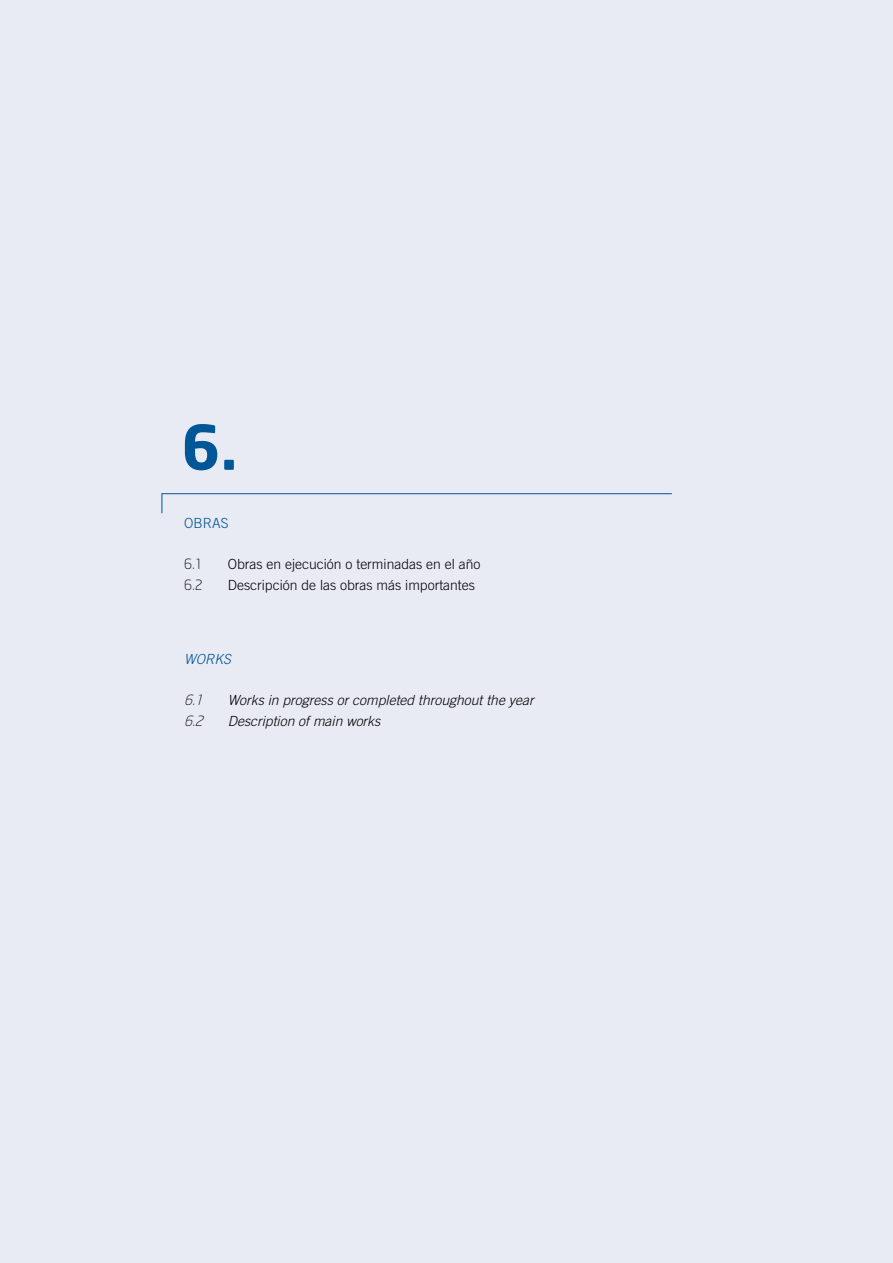
<style>
.page{position:relative;width:893px;height:1263px;background:#e8ebf4}
.page>*{position:absolute;margin:0;border:0;box-sizing:border-box;transform-origin:0 0}
.t1{font:700 60.9px "Neo Sans";color:#005696}
.t2{font:300 13.95px/20.7px "Trade Gothic LT Std";color:#000}
.t3{font:italic 300 13.95px "Trade Gothic LT Std";color:#000}
.t4{font:italic 300 13.95px "Neo Sans";color:#000}
.t5{font:300 13.95px "Trade Gothic LT Std";color:#005696}
.t6{font:italic 300 13.95px "Trade Gothic LT Std";color:#005696}
.s1{font-family:"Neo Sans"}
</style>
<div class="page">
<svg style="left:161px;top:493px;width:511px;height:21px"></svg>
<h1 class="t1" style="left:181px;top:421px;width:57px">6.</h1>
<p class="t5" style="left:184px;top:515px;width:46px">OBRAS</p>
<p class="t2" style="left:184px;top:554px;width:298px"><span class="s1">6.1</span> Obras en ejecución o terminadas en el año<br><span class="s1">6.2</span> Descripción de las obras más importantes</p>
<p class="t6" style="left:184px;top:651px;width:48px">WORKS</p>
<p class="t4" style="left:184px;top:694px;width:24px">6.1</p>
<p class="t3" style="left:228px;top:692px;width:307px">Works in progress or completed throughout the year</p>
<p class="t4" style="left:184px;top:715px;width:24px">6.2</p>
<p class="t3" style="left:228px;top:713px;width:154px">Description of main works</p>
</div>
